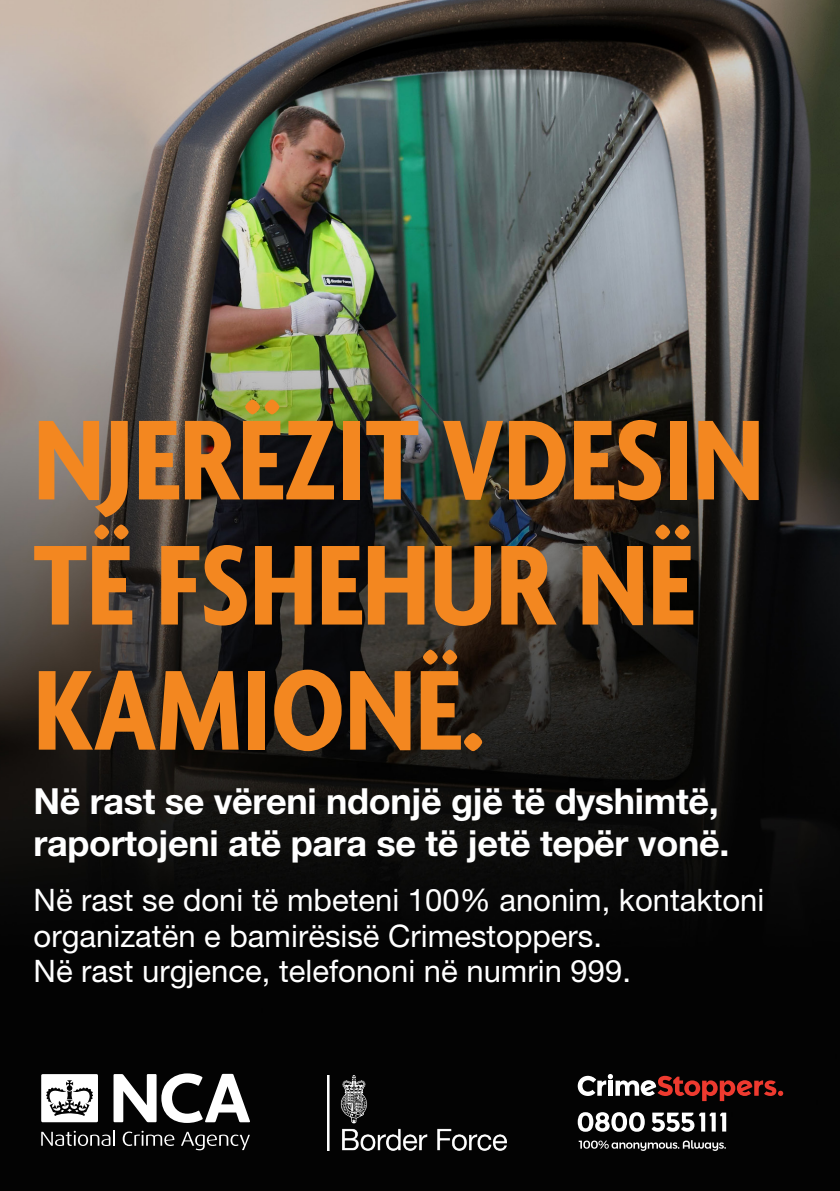
<style>
.page{position:relative;width:840px;height:1191px;background:#fff}
.page>*{position:absolute;margin:0;border:0;box-sizing:border-box;transform-origin:0 0}
.Heading_1{font:700 condensed 123px/125px "Agenda";color:#f38720}
.Intro_text{font:700 36px/41.6px "Helvetica Neue LT Pro";letter-spacing:-.01em;color:#fff}
.Body_copy{font:31px/35.6px "Helvetica Neue LT Pro";color:#fff}
</style>
<div class="page">
<img style="left:0;top:0;width:839px;height:1191px">
<svg style="left:577px;top:1112px;width:67px;height:19px"></svg>
<svg style="left:651px;top:1112px;width:74px;height:19px"></svg>
<svg style="left:578px;top:1140px;width:147px;height:10px"></svg>
<svg style="left:577px;top:1074px;width:205px;height:27px;background:#58312e"></svg>
<svg style="left:113px;top:1073px;width:137px;height:50px"></svg>
<svg style="left:41px;top:1074px;width:57px;height:48px"></svg>
<svg style="left:41px;top:1129px;width:74px;height:17px"></svg>
<svg style="left:123px;top:1130px;width:51px;height:16px"></svg>
<svg style="left:181px;top:1131px;width:69px;height:19px"></svg>
<img style="left:327px;top:1075px;width:179px;height:75px">
<p class="Heading_1" style="left:34px;top:405px;width:731px">NJERËZIT VDESIN<br>TË FSHEHUR NË<br>KAMIONË.</p>
<p class="Intro_text" style="left:34px;top:779px;width:696px">Në rast se vëreni ndonjë gjë të dyshimtë, raportojeni atë para se të jetë tepër vonë.</p>
<p class="Body_copy" style="left:34px;top:882px;width:732px">Në rast se doni të mbeteni 100% anonim, kontaktoni organizatën e bamirësisë Crimestoppers.<br>Në rast urgjence, telefononi në numrin 999.</p>
</div>
